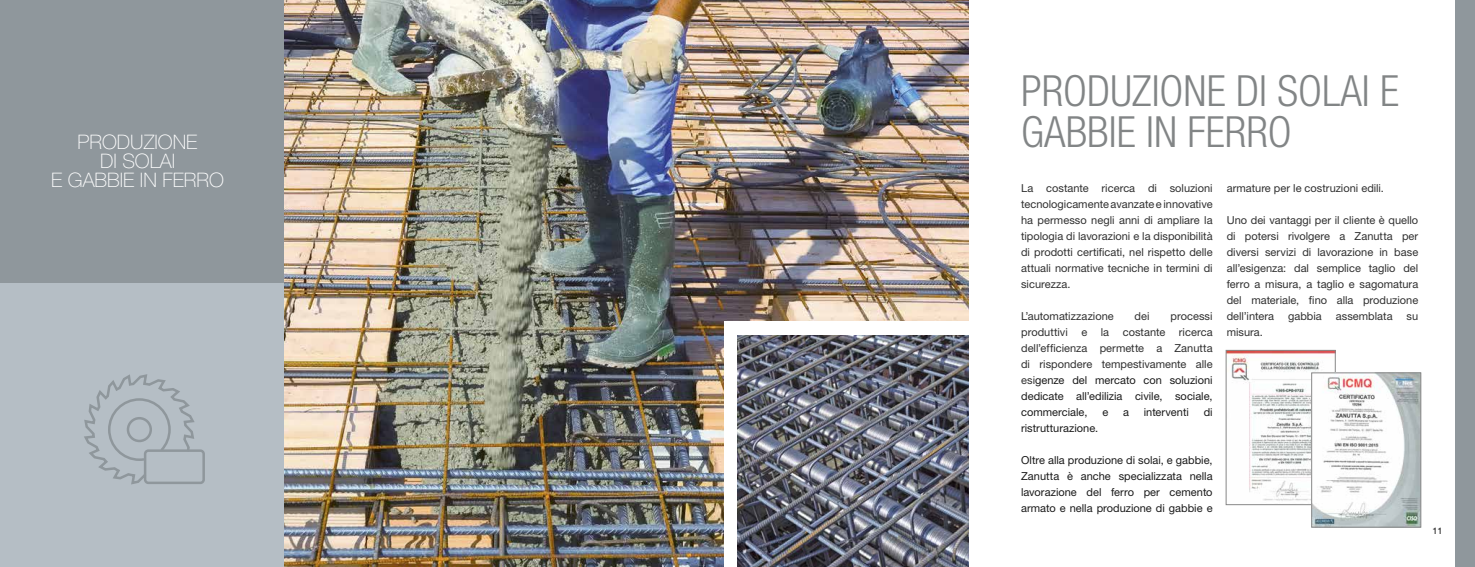
<style>
.page{position:relative;width:1475px;height:567px;background:#fff}
.page>*{position:absolute;margin:0;border:0;box-sizing:border-box;transform-origin:0 0}
.t1{font:300 condensed 43px "Helvetica Neue LT Std";color:#828586}
.t2{font:100 20px/19px "Helvetica Neue LT Std";color:#fff;text-align:center}
.t3{font:11px/16px "Helvetica Neue LT Std";color:#303030;text-align:justify}
.t4{font:11px/16px "Helvetica Neue LT Std";color:#1a1a1a;text-align:justify}
.t5{font:9px "Helvetica Neue LT Std";color:#000}
.s1{color:#1a1a1a}
</style>
<div class="page">
<div style="left:1454px;top:0;width:20px;height:567px;background:#8f979c"></div>
<img style="left:283px;top:0;width:685px;height:567px">
<div style="left:723px;top:322px;width:262px;height:245px;background:#fff"></div>
<div style="left:0;top:0;width:283px;height:284px;background:#8f979c"></div>
<div style="left:0;top:283px;width:283px;height:284px;background:#b5bec5"></div>
<img style="left:737px;top:336px;width:231px;height:231px">
<img style="left:1227px;top:352px;width:106px;height:149px">
<div style="left:1225px;top:350px;width:110px;height:155px;border:1px solid #878787"></div>
<img style="left:1313px;top:375px;width:105px;height:150px">
<div style="left:1311px;top:373px;width:109px;height:154px;border:1px solid #878787"></div>
<div style="left:144px;top:449px;width:61px;height:35px;border:2px solid #8f979c;border-radius:3px"></div>
<svg style="left:84px;top:374px;width:112px;height:111px"></svg>
<h2 class="t2" style="left:78px;top:133px;width:121px">PRODUZIONE</h2>
<h2 class="t2" style="left:51px;top:152px;width:174px">DI SOLAI<br>E GABBIE IN FERRO</h2>
<h1 class="t1" style="left:1020px;top:66px;width:379px">PRODUZIONE DI SOLAI E</h1>
<h1 class="t1" style="left:1020px;top:107px;width:272px">GABBIE IN FERRO</h1>
<p class="t3" style="left:1020px;top:180px;width:193px">La costante ricerca di soluzioni tecnologicamente avanzate e innovative ha permesso negli anni di ampliare la tipologia di lavorazioni e la disponibilità di prodotti certificati, nel rispetto delle attuali normative tecniche in termini di sicurezza.</p>
<p class="t3" style="left:1020px;top:308px;width:94px">L’automatizzazione</p>
<p class="t3" style="left:1134px;top:308px;width:16px">dei</p>
<p class="t3" style="left:1020px;top:308px;width:193px;text-indent:149px">processi produttivi e la costante ricerca dell’efficienza permette a Zanutta di rispondere tempestivamente alle esi<span class="s1">genze del mercato con soluzioni dedicate all’edilizia civile, sociale, commerciale,</span></p>
<p class="t4" style="left:1102px;top:404px;width:7px">e</p>
<p class="t4" style="left:1122px;top:404px;width:7px">a</p>
<p class="t4" style="left:1143px;top:404px;width:46px">interventi</p>
<p class="t4" style="left:1203px;top:404px;width:10px">di</p>
<p class="t4" style="left:1020px;top:420px;width:79px">ristrutturazione.</p>
<p class="t4" style="left:1020px;top:452px;width:193px">Oltre alla produzione di solai, e gabbie, Zanutta è anche specializzata nella lavorazione del ferro per cemento armato e nella produzione di gabbie e</p>
<p class="t3" style="left:1226px;top:180px;width:159px">armature per le costruzioni edili.</p>
<p class="t3" style="left:1226px;top:212px;width:193px">Uno dei vantaggi per il cliente è quello di potersi rivolgere a Zanutta per diversi servizi di lavorazione in base all’esigenza: dal semplice taglio del ferro a misura, a taglio e sagomatura del materiale, fino alla produzione dell’intera</p>
<p class="t3" style="left:1287px;top:308px;width:35px">gabbia</p>
<p class="t3" style="left:1335px;top:308px;width:58px">assemblata</p>
<p class="t3" style="left:1406px;top:308px;width:13px">su</p>
<p class="t3" style="left:1226px;top:324px;width:38px">misura.</p>
<p class="t5" style="left:1431px;top:525px;width:12px">11</p>
</div>
